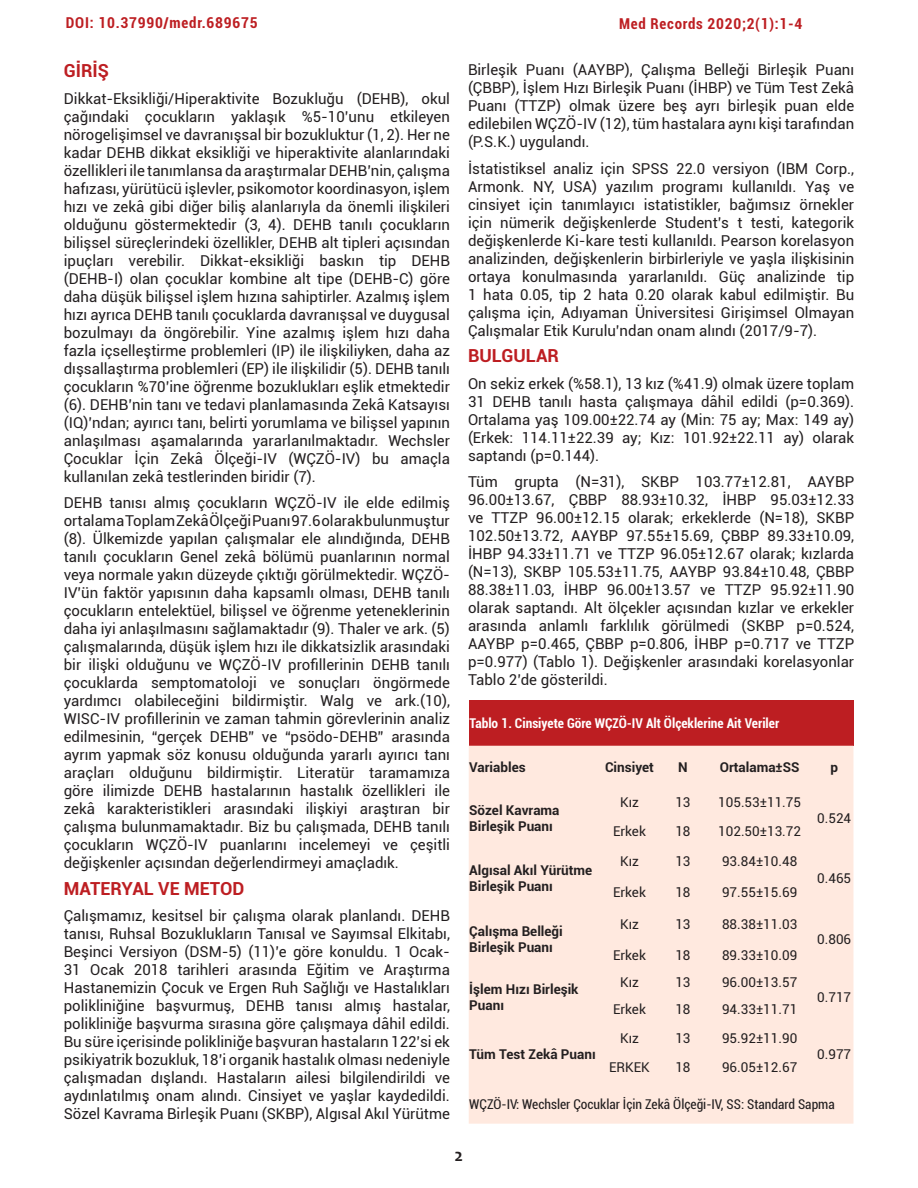
<style>
.page{position:relative;width:918px;height:1188px;background:#fff}
.page>*{position:absolute;margin:0;border:0;box-sizing:border-box;transform-origin:0 0}
.yan_başlık{font:700 18px "Roboto";color:#bd1e22}
.yan_başlık_bordo{font:700 18px "Roboto";color:#bd1e22}
.t1{font:700 18px "Candara";color:#231f20}
.ana_metin{font:15px/18px "Roboto";color:#231f20;text-align:justify}
.t2{font:700 condensed 15px "Roboto";letter-spacing:.05em;color:#bd1e22}
.tablo_içerik{font:13.5px "Roboto";color:#231f20}
.tablo_içerik-2{font:700 13.5px/16.2px "Roboto";color:#231f20}
.tablo_içerik-3{font:condensed 13.5px "Roboto";color:#231f20}
.tablo_başlık{font:700 condensed 13.5px "Roboto";color:#fff}
</style>
<div class="page">
<div style="left:469px;top:700px;width:384px;height:46px;background:#bd1e22"></div>
<div style="left:469px;top:746px;width:384px;height:378px;background:#ffe9df"></div>
<p class="t2" style="left:66px;top:12px;width:193px">DOI: 10.37990/medr.689675</p>
<p class="t2" style="left:619px;top:13px;width:185px">Med Records 2020;2(1):1-4</p>
<p class="yan_başlık_bordo" style="left:64px;top:58px;width:47px">GİRİŞ</p>
<p class="ana_metin" style="left:64px;top:89px;width:388px">Dikkat-Eksikliği/Hiperaktivite Bozukluğu (DEHB), okul çağındaki çocukların yaklaşık %5-10’unu etkileyen nörogelişimsel ve davranışsal bir bozukluktur (1, 2). Her ne kadar DEHB dikkat eksikliği ve hiperaktivite alanlarındaki özellikleri ile tanımlansa da araştırmalar DEHB’nin, çalışma hafızası, yürütücü işlevler, psikomotor koordinasyon, işlem hızı ve zekâ gibi diğer biliş alanlarıyla da önemli ilişkileri olduğunu göstermektedir (3, 4). DEHB tanılı çocukların bilişsel süreçlerindeki özellikler, DEHB alt tipleri açısından ipuçları verebilir. Dikkat-eksikliği baskın tip DEHB (DEHB-I) olan çocuklar kombine alt tipe (DEHB-C) göre daha düşük bilişsel işlem hızına sahiptirler. Azalmış işlem hızı ayrıca DEHB tanılı çocuklarda davranışsal ve duygusal bozulmayı da öngörebilir. Yine azalmış işlem hızı daha fazla içselleştirme problemleri (IP) ile ilişkiliyken, daha az dışsallaştırma problemleri (EP) ile ilişkilidir (5). DEHB tanılı çocukların %70’ine öğrenme bozuklukları eşlik etmektedir (6). DEHB’nin tanı ve tedavi planlamasında Zekâ Katsayısı (IQ)’ndan; ayırıcı tanı, belirti yorumlama ve bilişsel yapının anlaşılması aşamalarında yararlanılmaktadır. Wechsler Çocuklar İçin Zekâ Ölçeği-IV (WÇZÖ-IV) bu amaçla kullanılan zekâ testlerinden biridir (7).</p>
<p class="ana_metin" style="left:64px;top:493px;width:388px">DEHB tanısı almış çocukların WÇZÖ-IV ile elde edilmiş ortalama Toplam Zekâ Ölçeği Puanı 97.6 olarak bulunmuştur (8). Ülkemizde yapılan çalışmalar ele alındığında, DEHB tanılı çocukların Genel zekâ bölümü puanlarının normal veya normale yakın düzeyde çıktığı görülmektedir. WÇZÖ-IV’ün faktör yapısının daha kapsamlı olması, DEHB tanılı çocukların entelektüel, bilişsel ve öğrenme yeteneklerinin daha iyi anlaşılmasını sağlamaktadır (9). Thaler ve ark. (5) çalışmalarında, düşük işlem hızı ile dikkatsizlik arasındaki bir ilişki olduğunu ve WÇZÖ-IV profillerinin DEHB tanılı çocuklarda semptomatoloji ve sonuçları öngörmede yardımcı olabileceğini bildirmiştir. Walg ve ark.(10), WISC-IV profillerinin ve zaman tahmin görevlerinin analiz edilmesinin, “gerçek DEHB” ve “psödo-DEHB” arasında ayrım yapmak söz konusu olduğunda yararlı ayırıcı tanı araçları olduğunu bildirmiştir. Literatür taramamıza göre ilimizde DEHB hastalarının hastalık özellikleri ile zekâ karakteristikleri arasındaki ilişkiyi araştıran bir çalışma bulunmamaktadır. Biz bu çalışmada, DEHB tanılı çocukların WÇZÖ-IV puanlarını incelemeyi ve çeşitli değişkenler açısından değerlendirmeyi amaçladık.</p>
<p class="yan_başlık" style="left:64px;top:876px;width:182px">MATERYAL VE METOD</p>
<p class="ana_metin" style="left:64px;top:906px;width:388px">Çalışmamız, kesitsel bir çalışma olarak planlandı. DEHB tanısı, Ruhsal Bozuklukların Tanısal ve Sayımsal Elkitabı, Beşinci Versiyon (DSM-5) (11)’e göre konuldu. 1 Ocak-31 Ocak 2018 tarihleri arasında Eğitim ve Araştırma Hastanemizin Çocuk ve Ergen Ruh Sağlığı ve Hastalıkları polikliniğine başvurmuş, DEHB tanısı almış hastalar, polikliniğe başvurma sırasına göre çalışmaya dâhil edildi.<br>Bu süre içerisinde polikliniğe başvuran hastaların 122’si ek psikiyatrik bozukluk, 18’i organik hastalık olması nedeniyle çalışmadan dışlandı. Hastaların ailesi bilgilendirildi ve aydınlatılmış onam alındı. Cinsiyet ve yaşlar kaydedildi.<br>Sözel Kavrama Birleşik Puanı (SKBP), Algısal Akıl Yürütme</p>
<p class="ana_metin" style="left:468px;top:60px;width:388px">Birleşik Puanı (AAYBP), Çalışma Belleği Birleşik Puanı (ÇBBP), İşlem Hızı Birleşik Puanı (İHBP) ve Tüm Test Zekâ Puanı (TTZP) olmak üzere beş ayrı birleşik puan elde edilebilen WÇZÖ-IV (12), tüm hastalara aynı kişi tarafından (P.S.K.) uygulandı.</p>
<p class="ana_metin" style="left:468px;top:159px;width:388px">İstatistiksel analiz için SPSS 22.0 versiyon (IBM Corp., Armonk. NY, USA) yazılım programı kullanıldı. Yaş ve cinsiyet için tanımlayıcı istatistikler, bağımsız örnekler için nümerik değişkenlerde Student’s t testi, kategorik değişkenlerde Ki-kare testi kullanıldı. Pearson korelasyon analizinden, değişkenlerin birbirleriyle ve yaşla ilişkisinin ortaya konulmasında yararlanıldı. Güç analizinde tip 1 hata 0.05, tip 2 hata 0.20 olarak kabul edilmiştir. Bu çalışma için, Adıyaman Üniversitesi Girişimsel Olmayan Çalışmalar Etik Kurulu’ndan onam alındı (2017/9-7).</p>
<p class="yan_başlık" style="left:468px;top:343px;width:93px">BULGULAR</p>
<p class="ana_metin" style="left:468px;top:374px;width:388px">On sekiz erkek (%58.1), 13 kız (%41.9) olmak üzere toplam 31 DEHB tanılı hasta çalışmaya dâhil edildi (p=0.369).<br>Ortalama yaş 109.00±22.74 ay (Min: 75 ay; Max: 149 ay) (Erkek: 114.11±22.39 ay; Kız: 101.92±22.11 ay) olarak saptandı (p=0.144).</p>
<p class="ana_metin" style="left:468px;top:472px;width:388px">Tüm grupta (N=31), SKBP 103.77±12.81, AAYBP 96.00±13.67, ÇBBP 88.93±10.32, İHBP 95.03±12.33 ve TTZP 96.00±12.15 olarak; erkeklerde (N=18), SKBP 102.50±13.72, AAYBP 97.55±15.69, ÇBBP 89.33±10.09, İHBP 94.33±11.71 ve TTZP 96.05±12.67 olarak; kızlarda (N=13), SKBP 105.53±11.75, AAYBP 93.84±10.48, ÇBBP 88.38±11.03, İHBP 96.00±13.57 ve TTZP 95.92±11.90 olarak saptandı. Alt ölçekler açısından kızlar ve erkekler arasında anlamlı farklılık görülmedi (SKBP p=0.524, AAYBP p=0.465, ÇBBP p=0.806, İHBP p=0.717 ve TTZP p=0.977) (Tablo 1). Değişkenler arasındaki korelasyonlar Tablo 2’de gösterildi.</p>
<p class="tablo_başlık" style="left:470px;top:714px;width:311px">Tablo 1. Cinsiyete Göre WÇZÖ-IV Alt Ölçeklerine Ait Veriler</p>
<p class="tablo_içerik-2" style="left:469px;top:759px;width:58px">Variables</p>
<p class="tablo_içerik-2" style="left:605px;top:759px;width:50px">Cinsiyet</p>
<p class="tablo_içerik-2" style="left:678px;top:759px;width:11px">N</p>
<p class="tablo_içerik-2" style="left:720px;top:759px;width:81px">Ortalama±SS</p>
<p class="tablo_içerik-2" style="left:830px;top:759px;width:9px">p</p>
<p class="tablo_içerik-2" style="left:469px;top:801px;width:92px">Sözel Kavrama<br>Birleşik Puanı</p>
<p class="tablo_içerik" style="left:620px;top:793px;width:20px">Kız</p>
<p class="tablo_içerik" style="left:675px;top:793px;width:17px">13</p>
<p class="tablo_içerik" style="left:718px;top:793px;width:84px">105.53±11.75</p>
<p class="tablo_içerik" style="left:817px;top:808px;width:36px">0.524</p>
<p class="tablo_içerik" style="left:613px;top:822px;width:34px">Erkek</p>
<p class="tablo_içerik" style="left:675px;top:822px;width:17px">18</p>
<p class="tablo_içerik" style="left:718px;top:822px;width:84px">102.50±13.72</p>
<p class="tablo_içerik" style="left:620px;top:852px;width:20px">Kız</p>
<p class="tablo_içerik" style="left:675px;top:852px;width:17px">13</p>
<p class="tablo_içerik" style="left:722px;top:852px;width:77px">93.84±10.48</p>
<p class="tablo_içerik-2" style="left:469px;top:861px;width:124px">Algısal Akıl Yürütme<br>Birleşik Puanı</p>
<p class="tablo_içerik" style="left:817px;top:869px;width:36px">0.465</p>
<p class="tablo_içerik" style="left:613px;top:883px;width:34px">Erkek</p>
<p class="tablo_içerik" style="left:675px;top:883px;width:17px">18</p>
<p class="tablo_içerik" style="left:722px;top:883px;width:77px">97.55±15.69</p>
<p class="tablo_içerik" style="left:620px;top:915px;width:20px">Kız</p>
<p class="tablo_içerik" style="left:675px;top:915px;width:17px">13</p>
<p class="tablo_içerik" style="left:722px;top:915px;width:77px">88.38±11.03</p>
<p class="tablo_içerik-2" style="left:469px;top:923px;width:95px">Çalışma Belleği<br>Birleşik Puanı</p>
<p class="tablo_içerik" style="left:817px;top:930px;width:36px">0.806</p>
<p class="tablo_içerik" style="left:613px;top:945px;width:34px">Erkek</p>
<p class="tablo_içerik" style="left:675px;top:945px;width:17px">18</p>
<p class="tablo_içerik" style="left:722px;top:945px;width:77px">89.33±10.09</p>
<p class="tablo_içerik-2" style="left:469px;top:980px;width:111px">İşlem Hızı Birleşik<br>Puanı</p>
<p class="tablo_içerik" style="left:620px;top:973px;width:20px">Kız</p>
<p class="tablo_içerik" style="left:675px;top:973px;width:17px">13</p>
<p class="tablo_içerik" style="left:722px;top:973px;width:77px">96.00±13.57</p>
<p class="tablo_içerik" style="left:817px;top:988px;width:36px">0.717</p>
<p class="tablo_içerik" style="left:613px;top:1000px;width:34px">Erkek</p>
<p class="tablo_içerik" style="left:675px;top:1000px;width:17px">18</p>
<p class="tablo_içerik" style="left:722px;top:1000px;width:77px">94.33±11.71</p>
<p class="tablo_içerik" style="left:620px;top:1028px;width:20px">Kız</p>
<p class="tablo_içerik" style="left:675px;top:1028px;width:17px">13</p>
<p class="tablo_içerik" style="left:722px;top:1028px;width:77px">95.92±11.90</p>
<p class="tablo_içerik-2" style="left:469px;top:1045px;width:128px">Tüm Test Zekâ Puanı</p>
<p class="tablo_içerik" style="left:817px;top:1045px;width:36px">0.977</p>
<p class="tablo_içerik" style="left:609px;top:1058px;width:42px">ERKEK</p>
<p class="tablo_içerik" style="left:675px;top:1058px;width:17px">18</p>
<p class="tablo_içerik" style="left:722px;top:1058px;width:77px">96.05±12.67</p>
<p class="tablo_içerik-3" style="left:469px;top:1094px;width:367px">WÇZÖ-IV: Wechsler Çocuklar İçin Zekâ Ölçeği-IV, SS: Standard Sapma</p>
<p class="t1" style="left:455px;top:1143px;width:10px">2</p>
</div>
